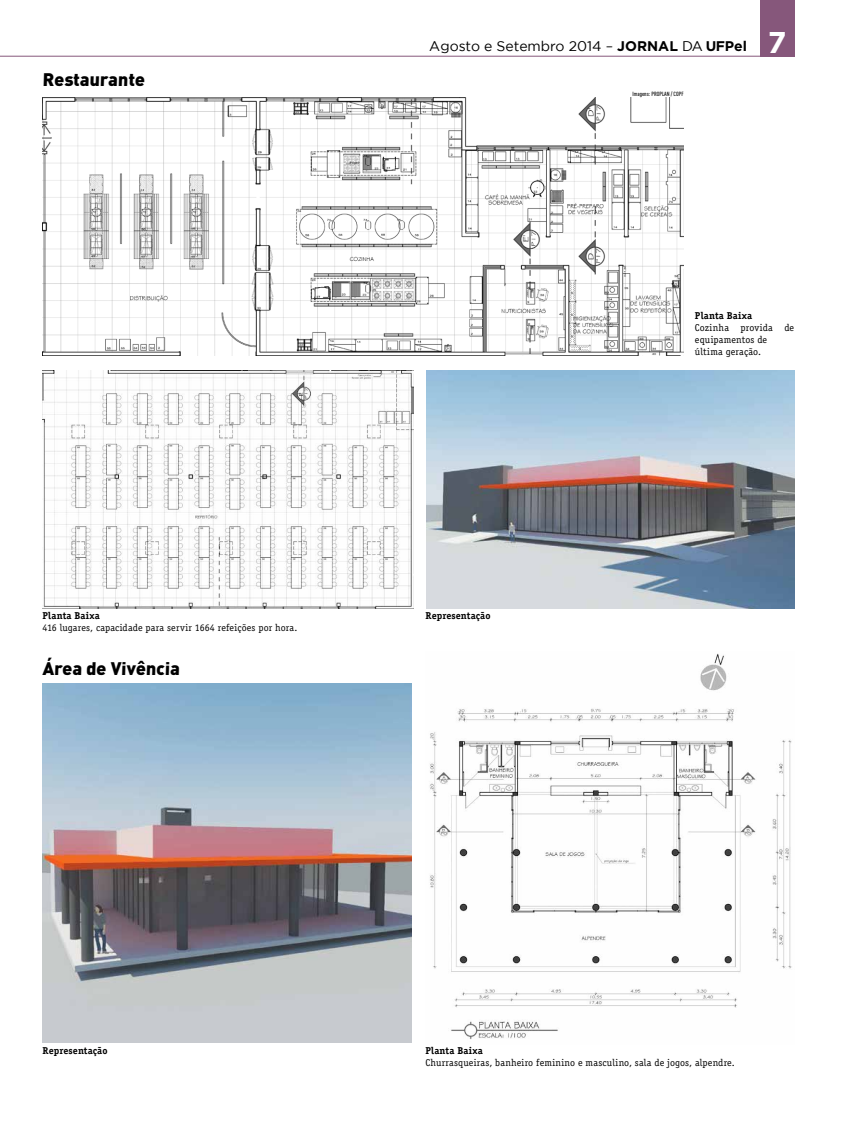
<style>
.page{position:relative;width:851px;height:1134px;background:#fff}
.page>*{position:absolute;margin:0;border:0;box-sizing:border-box;transform-origin:0 0}
.t1{font:900 18px "DIN";color:#000}
.t2{font:14px "Gotham";color:#000}
.t3{font:10px/12px "Officina Serif Std";letter-spacing:.015em;color:#000}
.t4{font:700 10px "Officina Serif Std";letter-spacing:.01em;color:#000}
.t5{font:500 6px "DIN Cond";color:#000}
.s1{font-weight:700}
.s2{font-weight:700;font-size:30px;color:#fff}
</style>
<div class="page">
<div style="left:760px;top:0;width:34px;height:57px;background:#86577b"></div>
<hr style="left:0;top:56px;width:794px;height:1px;background:#86577b">
<img style="left:43px;top:98px;width:640px;height:257px">
<img style="left:43px;top:370px;width:370px;height:239px">
<img style="left:429px;top:653px;width:363px;height:387px">
<img style="left:426px;top:370px;width:368px;height:239px">
<img style="left:43px;top:683px;width:368px;height:360px">
<h1 class="t1" style="left:43px;top:67px;width:105px">Restaurante</h1>
<p class="t4" style="left:43px;top:609px;width:59px">Planta Baixa</p>
<p class="t3" style="left:43px;top:621px;width:256px">416 lugares, capacidade para servir 1664 refeições por hora.</p>
<h1 class="t1" style="left:43px;top:656px;width:139px">Área de Vivência</h1>
<h2 class="t2" style="left:429px;top:37px;width:358px">Agosto e Setembro 2014 – <span class="s1">JORNAL</span> DA <span class="s1">UFPel</span> <span class="s2">7</span></h2>
<p class="t4" style="left:425px;top:609px;width:67px">Representação</p>
<p class="t5" style="left:632px;top:90px;width:52px">Imagens: PROPLAN / COPF</p>
<p class="t4" style="left:694px;top:310px;width:59px">Planta Baixa</p>
<p class="t3" style="left:694px;top:322px;width:101px">Cozinha provida de equipamentos de última geração.</p>
<p class="t4" style="left:43px;top:1044px;width:67px">Representação</p>
<p class="t4" style="left:425px;top:1044px;width:59px">Planta Baixa</p>
<p class="t3" style="left:425px;top:1057px;width:311px">Churrasqueiras, banheiro feminino e masculino, sala de jogos, alpendre.</p>
</div>
